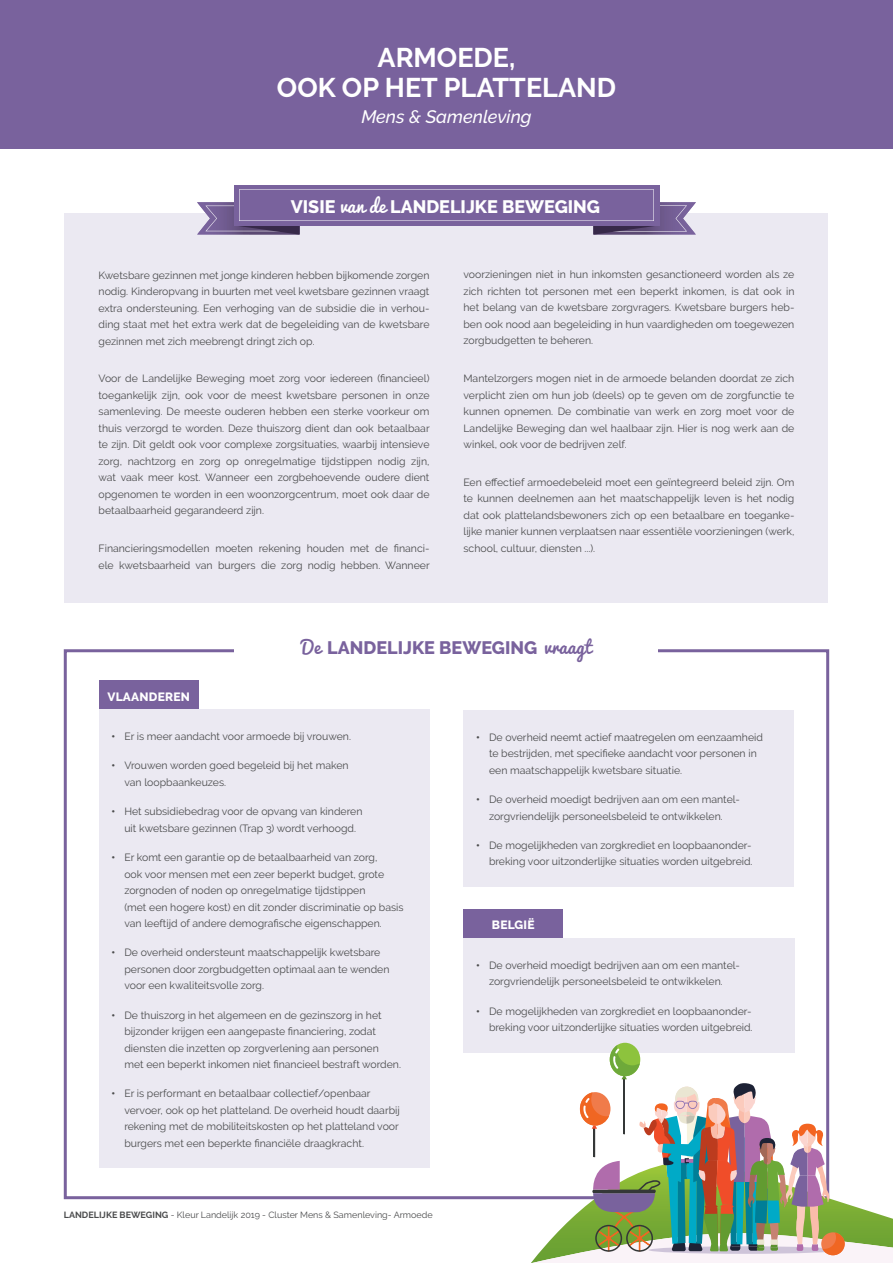
<style>
.page{position:relative;width:893px;height:1263px;background:#fff}
.page>*{position:absolute;margin:0;border:0;box-sizing:border-box;transform-origin:0 0}
.t1{font:700 27px/30px "Raleway";color:#fff;text-align:center}
.t2{font:800 18px "Raleway";color:#fff}
.t3{font:800 18px "Raleway";color:#79629d}
.t4{font:italic 500 18px "Raleway";color:#fff}
.t5{font:800 12px "Raleway";letter-spacing:.02em;color:#fff}
.t6{font:10.5px/16.5px "Raleway";color:#4b4c4d}
.t7{font:9px "Raleway";color:#4b4c4d}
.s1{font-family:"Pacifico";font-weight:400}
.s2{font-weight:800}
.s3{font-weight:700}
</style>
<div class="page">
<div style="left:0;top:0;width:893px;height:149px;background:#79629d"></div>
<div style="left:99px;top:681px;width:99px;height:28px;background:#79629d"></div>
<div style="left:463px;top:909px;width:100px;height:29px;background:#79629d"></div>
<div style="left:463px;top:938px;width:332px;height:114px;background:#ebe9f2"></div>
<div style="left:99px;top:709px;width:330px;height:459px;background:#ebe9f2"></div>
<div style="left:463px;top:710px;width:331px;height:177px;background:#ebe9f2"></div>
<div style="left:610px;top:1043px;width:30px;height:33px;background:#8dc33d;border-radius:50%"></div>
<svg style="left:531px;top:1045px;width:362px;height:218px"></svg>
<div style="left:65px;top:213px;width:763px;height:390px;background:#ebe9f2"></div>
<div style="left:234px;top:185px;width:425px;height:40px;background:#79629d"></div>
<svg style="left:197px;top:189px;width:499px;height:46px"></svg>
<h1 class="t1" style="left:277px;top:42px;width:341px">ARMOEDE,<br>OOK OP HET PLATTELAND</h1>
<h2 class="t4" style="left:361px;top:107px;width:172px">Mens &amp; Samenleving</h2>
<h2 class="t2" style="left:291px;top:196px;width:311px">VISIE <span class="s1">van de</span> LANDELIJKE BEWEGING</h2>
<p class="t6" style="left:99px;top:267px;width:332px;text-align:justify">Kwetsbare gezinnen met jonge kinderen hebben bijkomende zorgen nodig. Kinderopvang in buurten met veel kwetsbare gezinnen vraagt extra ondersteuning. Een verhoging van de subsidie die in verhou&shy;ding staat met het extra werk dat de begeleiding van de kwetsbare gezinnen met zich meebrengt dringt zich op.</p>
<p class="t6" style="left:99px;top:370px;width:333px;text-align:justify">Voor de Landelijke Beweging moet zorg voor iedereen (financieel) toegankelijk zijn, ook voor de meest kwetsbare personen in onze samenleving. De meeste ouderen hebben een sterke voorkeur om thuis verzorgd te worden. Deze thuiszorg dient dan ook betaalbaar te zijn. Dit geldt ook voor complexe zorgsituaties, waarbij intensieve zorg, nachtzorg en zorg op onregelmatige tijdstippen nodig zijn, wat vaak meer kost. Wanneer een zorgbehoevende oudere dient opgenomen te worden in een woonzorgcentrum, moet ook daar de betaalbaarheid gegarandeerd zijn.</p>
<p class="t6" style="left:99px;top:540px;width:333px">Financieringsmodellen moeten rekening houden met de financi&shy;ële kwetsbaarheid van burgers die zorg nodig hebben. Wanneer</p>
<p class="t6" style="left:463px;top:266px;width:332px;text-align:justify">voorzieningen niet in hun inkomsten gesanctioneerd worden als ze zich richten tot personen met een beperkt inkomen, is dat ook in het belang van de kwetsbare zorgvragers. Kwetsbare burgers heb&shy;ben ook nood aan begeleiding in hun vaardigheden om toegewezen zorgbudgetten te beheren.</p>
<p class="t6" style="left:463px;top:370px;width:332px;text-align:justify">Mantelzorgers mogen niet in de armoede belanden doordat ze zich verplicht zien om hun job (deels) op te geven om de zorgfunctie te kunnen opnemen. De combinatie van werk en zorg moet voor de Landelijke Beweging dan wel haalbaar zijn. Hier is nog werk aan de winkel, ook voor de bedrijven zelf.</p>
<p class="t6" style="left:463px;top:474px;width:332px;text-align:justify">Een effectief armoedebeleid moet een geïntegreerd beleid zijn. Om te kunnen deelnemen aan het maatschappelijk leven is het nodig dat ook plattelandsbewoners zich op een betaalbare en toeganke&shy;lijke manier kunnen verplaatsen naar essentiële voorzieningen (werk, school, cultuur, diensten ...).</p>
<p class="t5" style="left:107px;top:689px;width:84px">VLAANDEREN</p>
<h2 class="t3" style="left:301px;top:637px;width:292px"><span class="s1">De</span> LANDELIJKE BEWEGING <span class="s1">vraagt</span></h2>
<p class="t6" style="left:112px;top:728px;width:241px"><span class="s2">•</span> Er is meer aandacht voor armoede bij vrouwen.</p>
<p class="t6" style="left:124px;top:757px;width:226px;text-indent:-13px"><span class="s2">•</span> Vrouwen worden goed begeleid bij het maken van loopbaankeuzes.</p>
<p class="t6" style="left:124px;top:803px;width:240px;text-indent:-13px"><span class="s2">•</span> Het subsidiebedrag voor de opvang van kinderen uit kwetsbare gezinnen (Trap 3) wordt verhoogd.</p>
<p class="t6" style="left:124px;top:849px;width:281px;text-indent:-13px"><span class="s2">•</span> Er komt een garantie op de betaalbaarheid van zorg,<br>ook voor mensen met een zeer beperkt budget, grote zorgnoden of noden op onregelmatige tijdstippen<br>(met een hogere kost) en dit zonder discriminatie op basis van leeftijd of andere demografische eigenschappen.</p>
<p class="t6" style="left:124px;top:944px;width:267px;text-indent:-13px"><span class="s2">•</span> De overheid ondersteunt maatschappelijk kwetsbare personen door zorgbudgetten optimaal aan te wenden voor een kwaliteitsvolle zorg.</p>
<p class="t6" style="left:124px;top:1006px;width:278px;text-indent:-13px"><span class="s2">•</span> De thuiszorg in het algemeen en de gezinszorg in het bijzonder krijgen een aangepaste financiering, zodat diensten die inzetten op zorgverlening aan personen<br>met een beperkt inkomen niet financieel bestraft worden.</p>
<p class="t6" style="left:124px;top:1085px;width:277px;text-indent:-13px"><span class="s2">•</span> Er is performant en betaalbaar collectief/openbaar vervoer, ook op het platteland. De overheid houdt daarbij rekening met de mobiliteitskosten op het platteland voor burgers met een beperkte financiële draagkracht.</p>
<p class="t7" style="left:64px;top:1210px;width:370px"><span class="s3">LANDELIJKE BEWEGING</span> - Kleur Landelijk 2019 - Cluster Mens &amp; Samenleving- Armoede</p>
<p class="t6" style="left:489px;top:729px;width:276px;text-indent:-13px"><span class="s2">•</span> De overheid neemt actief maatregelen om eenzaamheid te bestrijden, met specifieke aandacht voor personen in een maatschappelijk kwetsbare situatie.</p>
<p class="t6" style="left:476px;top:791px;width:265px;text-align:center"><span class="s2">•</span> De overheid moedigt bedrijven aan om een mantel&shy;zorgvriendelijk personeelsbeleid te ontwikkelen.</p>
<p class="t6" style="left:476px;top:837px;width:278px;text-align:right"><span class="s2">•</span> De mogelijkheden van zorgkrediet en loopbaanonder&shy;breking voor uitzonderlijke situaties worden uitgebreid.</p>
<p class="t5" style="left:492px;top:918px;width:44px">BELGIË</p>
<p class="t6" style="left:476px;top:957px;width:265px;text-align:center"><span class="s2">•</span> De overheid moedigt bedrijven aan om een mantel&shy;zorgvriendelijk personeelsbeleid te ontwikkelen.</p>
<p class="t6" style="left:476px;top:1002px;width:278px;text-align:right"><span class="s2">•</span> De mogelijkheden van zorgkrediet en loopbaanonder&shy;breking voor uitzonderlijke situaties worden uitgebreid.</p>
</div>
